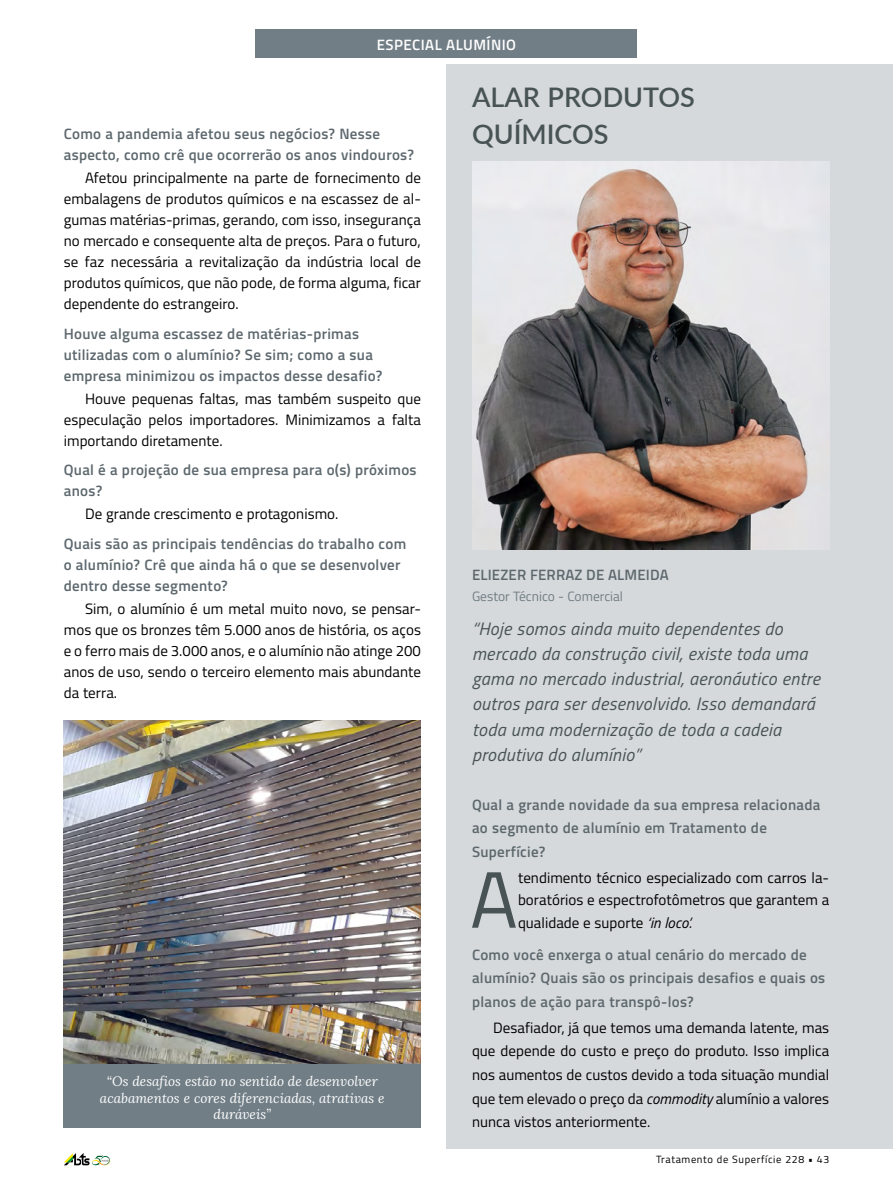
<style>
.page{position:relative;width:893px;height:1191px;background:#fff}
.page>*{position:absolute;margin:0;border:0;box-sizing:border-box;transform-origin:0 0}
.t1{font:80.1px "Titillium";color:#485356}
.t2{font:600 27px/37px "Lato";color:#485356}
.t3{font:italic 18px/25px "Titillium";letter-spacing:.02em;color:#485356}
.t4{font:15px/21px "Titillium";letter-spacing:.005em;color:#000;text-align:justify}
.t5{font:600 15px/21px "Titillium";letter-spacing:.02em;color:#5d686e}
.t6{font:600 15px "Titillium";letter-spacing:.03em;color:#fff}
.t7{font:italic 13.5px/16.2px "Lora";color:#fff;text-align:center}
.t8{font:13.5px "Titillium";color:#717e86}
.t9{font:10.5px "Titillium";letter-spacing:.06em;color:#000}
.s1{font-style:italic}
</style>
<div class="page">
<div style="left:256px;top:30px;width:381px;height:28px;background:#717e86"></div>
<div style="left:446px;top:64px;width:447px;height:1084px;background:#d6d9db"></div>
<svg style="left:64px;top:1153px;width:46px;height:12px"></svg>
<img style="left:472px;top:161px;width:357px;height:388px">
<img style="left:64px;top:721px;width:357px;height:343px">
<div style="left:64px;top:1064px;width:357px;height:63px;background:#717e86"></div>
<p class="t6" style="left:377px;top:33px;width:141px">ESPECIAL ALUMÍNIO</p>
<p class="t5" style="left:64px;top:122px;width:352px">Como a pandemia afetou seus negócios? Nesse aspecto, como crê que ocorrerão os anos vindouros?</p>
<p class="t4" style="left:64px;top:166px;width:359px;text-indent:21px">Afetou principalmente na parte de fornecimento de embalagens de produtos químicos e na escassez de al&shy;gumas matérias-primas, gerando, com isso, insegurança no mercado e consequente alta de preços. Para o futuro, se faz necessária a revitalização da indústria local de produtos químicos, que não pode, de forma alguma, ficar dependente do estrangeiro.</p>
<p class="t5" style="left:64px;top:322px;width:320px">Houve alguma escassez de matérias-primas utilizadas com o alumínio? Se sim; como a sua empresa minimizou os impactos desse desafio?</p>
<p class="t4" style="left:64px;top:387px;width:359px;text-indent:21px">Houve pequenas faltas, mas também suspeito que especulação pelos importadores. Minimizamos a falta importando diretamente.</p>
<p class="t5" style="left:64px;top:459px;width:354px">Qual é a projeção de sua empresa para o(s) próximos anos?</p>
<p class="t4" style="left:85px;top:503px;width:255px">De grande crescimento e protagonismo.</p>
<p class="t5" style="left:64px;top:532px;width:344px">Quais são as principais tendências do trabalho com o alumínio? Crê que ainda há o que se desenvolver dentro desse segmento?</p>
<p class="t4" style="left:64px;top:597px;width:359px;text-indent:21px">Sim, o alumínio é um metal muito novo, se pensar&shy;mos que os bronzes têm 5.000 anos de história, os aços e o ferro mais de 3.000 anos, e o alumínio não atinge 200 anos de uso, sendo o terceiro elemento mais abundante da terra.</p>
<p class="t7" style="left:100px;top:1073px;width:286px">“Os desafios estão no sentido de desenvolver acabamentos e cores diferenciadas, atrativas e duráveis”</p>
<h2 class="t2" style="left:472px;top:78px;width:224px">ALAR PRODUTOS<br>QUÍMICOS</h2>
<p class="t5" style="left:472px;top:563px;width:198px">ELIEZER FERRAZ DE ALMEIDA</p>
<p class="t8" style="left:472px;top:587px;width:153px">Gestor Técnico - Comercial</p>
<p class="t3" style="left:472px;top:615px;width:350px">“Hoje somos ainda muito dependentes do mercado da construção civil, existe toda uma gama no mercado industrial, aeronáutico entre outros para ser desenvolvido. Isso demandará toda uma modernização de toda a cadeia produtiva do alumínio”</p>
<p class="t5" style="left:472px;top:792px;width:350px;line-height:23.5px">Qual a grande novidade da sua empresa relacionada ao segmento de alumínio em Tratamento de<br>Superfície?</p>
<h1 class="t1" style="left:470px;top:841px;width:49px">A</h1>
<p class="t4" style="left:518px;top:865px;width:313px;line-height:22.5px">tendimento técnico especializado com carros la&shy;boratórios e espectrofotômetros que garantem a qualidade e suporte <span class="s1">‘in loco’.</span></p>
<p class="t5" style="left:472px;top:942px;width:355px;line-height:23.5px">Como você enxerga o atual cenário do mercado de alumínio? Quais são os principais desafios e quais os planos de ação para transpô-los?</p>
<p class="t4" style="left:472px;top:1015px;width:359px;line-height:23.5px;text-indent:21px">Desafiador, já que temos uma demanda latente, mas que depende do custo e preço do produto. Isso implica nos aumentos de custos devido a toda situação mundial que tem elevado o preço da <span class="s1">commodity</span> alumínio a valores nunca vistos anteriormente.</p>
<p class="t9" style="left:656px;top:1151px;width:175px">Tratamento de Superfície 228 • 43</p>
</div>
